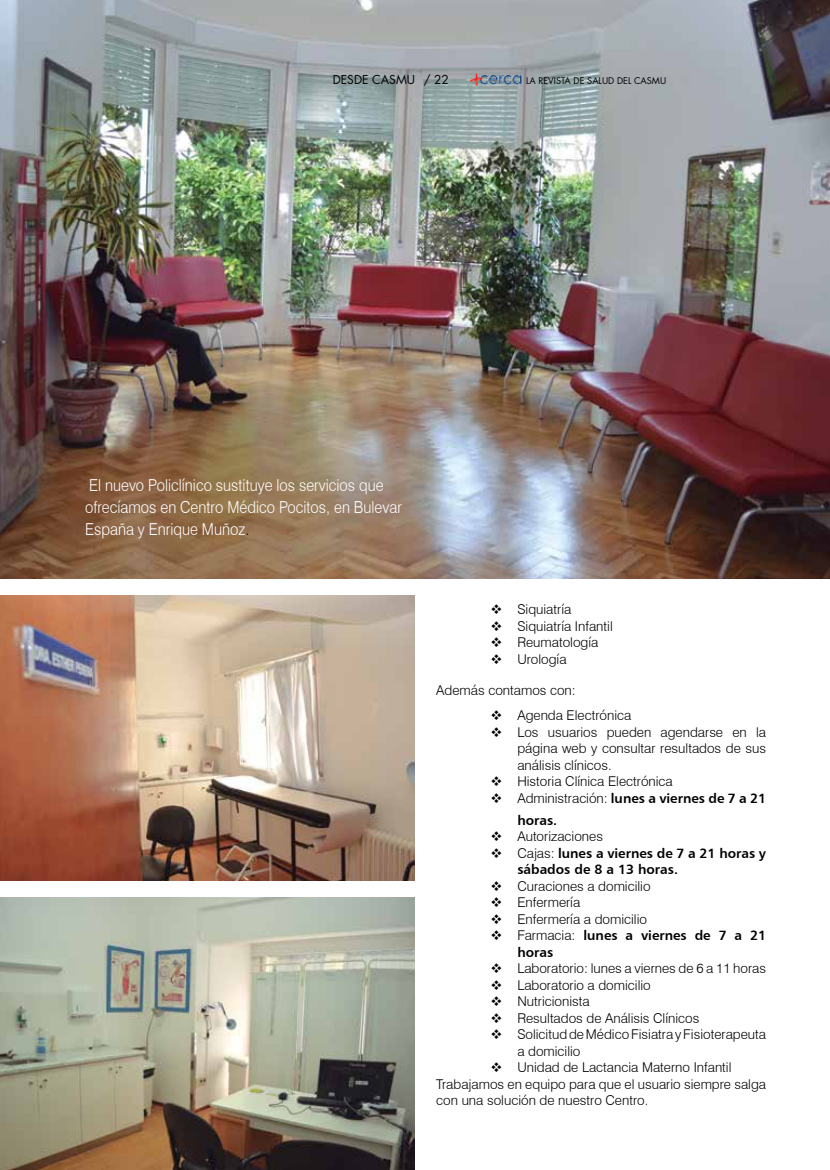
<style>
.page{position:relative;width:830px;height:1170px;background:#fff}
.page>*{position:absolute;margin:0;border:0;box-sizing:border-box;transform-origin:0 0}
.t1{font:300 16.5px/21.8px "Swiss 721 BT";color:#fff;scale:.9 1}
.t2{font:300 13.5px/16.5px "Swiss 721 BT";color:#000}
.t3{font:13.5px/16.5px "Humanist 777 BT Bold B";color:#000}
.t4{font:12px "Futura Std";color:#000}
.t5{font:9px "Futura Std";color:#000}
.s1{color:#000}
.s2{font-family:"Swiss 721 BT";font-weight:300}
</style>
<div class="page">
<img style="left:0;top:0;width:829px;height:578px">
<img style="left:0;top:595px;width:415px;height:285px">
<img style="left:0;top:897px;width:415px;height:272px">
<img style="left:470px;top:73px;width:51px;height:13px">
<p class="t4" style="left:332px;top:72px;width:118px">DESDE CASMU / 22</p>
<p class="t5" style="left:526px;top:75px;width:141px">LA REVISTA DE SALUD DEL CASMU</p>
<p class="t4" style="left:389px;top:73px;width:27px">/ 22</p>
<p class="t5" style="left:492px;top:76px;width:141px">LA REVIST DE SALU DEL CASMU</p>
<p class="t1" style="left:85px;top:474px;width:353px">El nuevo Policlínico sustituye los servicios que ofrecíamos en Centro Médico Pocitos, en Bulevar<br>España y Enrique Muñoz<span class="s1">.</span></p>
<p class="t2" style="left:490px;top:601px;width:82px">❖ Siquiatría</p>
<p class="t2" style="left:490px;top:617px;width:124px">❖ Siquiatría Infantil</p>
<p class="t2" style="left:490px;top:634px;width:110px">❖ Reumatología</p>
<p class="t2" style="left:490px;top:650px;width:78px">❖ Urología</p>
<p class="t2" style="left:436px;top:682px;width:141px">Además contamos con:</p>
<p class="t2" style="left:490px;top:707px;width:142px">❖ Agenda Electrónica</p>
<p class="t2" style="left:517px;top:723px;width:250px;text-align:justify;text-indent:-27px">❖ Los usuarios pueden agendarse en la página web y consultar resultados de sus análisis clínicos.</p>
<p class="t2" style="left:490px;top:773px;width:184px">❖ Historia Clínica Electrónica</p>
<p class="t3" style="left:517px;top:787px;width:250px;line-height:21.6px;text-indent:-27px">❖ <span class="s2">Administración:</span> lunes a viernes de 7 a 21 horas.</p>
<p class="t2" style="left:490px;top:827px;width:114px">❖ Autorizaciones</p>
<p class="t3" style="left:517px;top:844px;width:250px;text-indent:-27px">❖ <span class="s2">Cajas:</span> lunes a viernes de 7 a 21 horas y sábados de 8 a 13 horas.</p>
<p class="t2" style="left:490px;top:877px;width:162px">❖ Curaciones a domicilio</p>
<p class="t2" style="left:490px;top:893px;width:91px">❖ Enfermería</p>
<p class="t2" style="left:490px;top:910px;width:158px">❖ Enfermería a domicilio</p>
<p class="t3" style="left:517px;top:926px;width:250px;text-indent:-27px">❖ <span class="s2">Farmacia:</span> lunes a viernes de 7 a 21 horas</p>
<p class="t2" style="left:490px;top:959px;width:277px">❖ Laboratorio: lunes a viernes de 6 a 11 horas</p>
<p class="t2" style="left:490px;top:976px;width:162px">❖ Laboratorio a domicilio</p>
<p class="t2" style="left:490px;top:992px;width:101px">❖ Nutricionista</p>
<p class="t2" style="left:490px;top:1009px;width:210px">❖ Resultados de Análisis Clínicos</p>
<p class="t2" style="left:517px;top:1025px;width:250px;text-indent:-27px">❖ Solicitud de Médico Fisiatra y Fisioterapeuta a domicilio</p>
<p class="t2" style="left:436px;top:1058px;width:331px;text-indent:54px">❖ Unidad de Lactancia Materno Infantil<br>Trabajamos en equipo para que el usuario siempre salga con una solución de nuestro Centro.</p>
</div>
